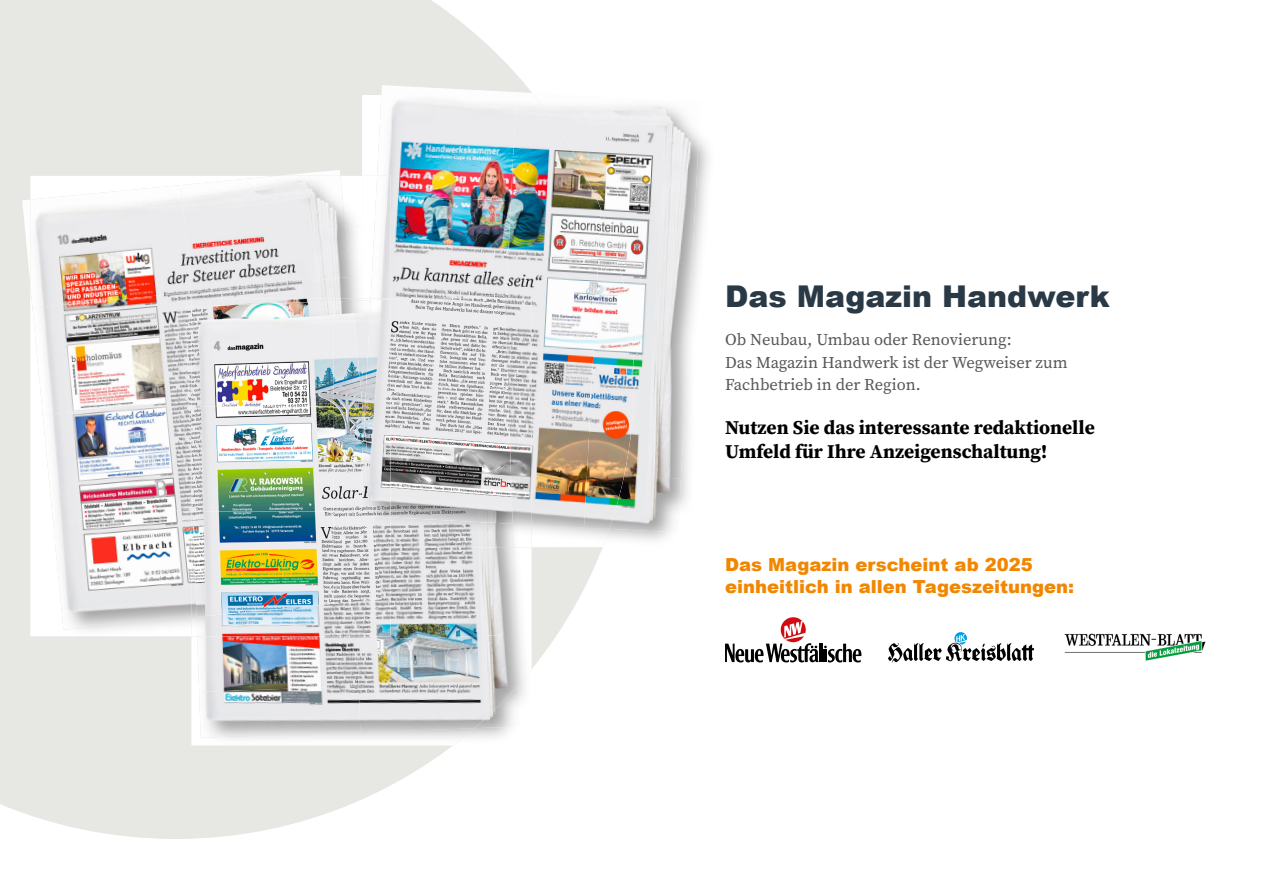
<style>
.page{position:relative;width:1263px;height:893px;background:#fff}
.page>*{position:absolute;margin:0;border:0;box-sizing:border-box;transform-origin:0 0}
.t1{font:900 30px "Arial";color:#293945}
.t2{font:700 19.5px/24px "Source Serif Pro";color:#000}
.t3{font:900 18px/22.5px "Arial";color:#f18700}
.t4{font:16.5px/22.5px "Source Serif Pro";color:#575756}
</style>
<div class="page">
<svg style="left:0;top:0;width:603px;height:839px;fill:#e7e8e4"></svg>
<img style="left:30px;top:176px;width:332px;height:50px">
<img style="left:350px;top:226px;width:12px;height:73px">
<img style="left:30px;top:308px;width:47px;height:328px">
<img style="left:77px;top:630px;width:114px;height:6px">
<img style="left:22px;top:200px;width:8px;height:85px">
<img style="left:277px;top:170px;width:63px;height:6px">
<img style="left:30px;top:185px;width:151px;height:123px">
<img style="left:181px;top:176px;width:169px;height:116px">
<img style="left:32px;top:292px;width:159px;height:123px">
<img style="left:191px;top:277px;width:161px;height:22px">
<img style="left:43px;top:401px;width:148px;height:122px">
<img style="left:53px;top:509px;width:138px;height:121px">
<img style="left:191px;top:547px;width:341px;height:198px">
<img style="left:191px;top:617px;width:6px;height:19px">
<img style="left:191px;top:512px;width:2px;height:105px">
<img style="left:191px;top:299px;width:161px;height:2px">
<img style="left:186px;top:306px;width:5px;height:162px">
<img style="left:518px;top:685px;width:2px;height:43px">
<img style="left:390px;top:547px;width:126px;height:88px">
<img style="left:197px;top:636px;width:160px;height:56px">
<img style="left:357px;top:635px;width:161px;height:97px">
<img style="left:199px;top:686px;width:161px;height:52px">
<img style="left:345px;top:547px;width:45px;height:89px">
<img style="left:197px;top:604px;width:148px;height:32px">
<img style="left:193px;top:512px;width:141px;height:105px">
<img style="left:334px;top:301px;width:47px;height:303px">
<img style="left:191px;top:406px;width:143px;height:106px">
<img style="left:191px;top:301px;width:143px;height:105px">
<img style="left:532px;top:528px;width:77px;height:19px">
<img style="left:513px;top:525px;width:19px;height:22px">
<img style="left:390px;top:524px;width:123px;height:23px">
<img style="left:376px;top:517px;width:14px;height:30px">
<img style="left:362px;top:516px;width:14px;height:31px">
<img style="left:362px;top:95px;width:15px;height:81px">
<img style="left:362px;top:176px;width:9px;height:123px">
<img style="left:362px;top:301px;width:2px;height:100px">
<img style="left:362px;top:401px;width:2px;height:22px">
<img style="left:534px;top:93px;width:39px;height:2px">
<img style="left:381px;top:85px;width:153px;height:10px">
<img style="left:359px;top:463px;width:3px;height:53px">
<img style="left:601px;top:95px;width:100px;height:114px">
<img style="left:601px;top:204px;width:94px;height:59px">
<img style="left:634px;top:259px;width:58px;height:220px">
<img style="left:609px;top:476px;width:72px;height:56px">
<img style="left:377px;top:95px;width:131px;height:100px">
<img style="left:508px;top:95px;width:93px;height:160px">
<img style="left:390px;top:195px;width:121px;height:104px">
<img style="left:584px;top:209px;width:50px;height:320px">
<img style="left:506px;top:255px;width:92px;height:166px">
<img style="left:532px;top:417px;width:58px;height:111px">
<img style="left:371px;top:176px;width:19px;height:123px">
<img style="left:505px;top:299px;width:27px;height:226px">
<svg style="left:352px;top:299px;width:38px;height:2px"></svg>
<img style="left:414px;top:296px;width:91px;height:3px">
<img style="left:390px;top:389px;width:123px;height:135px">
<img style="left:390px;top:299px;width:118px;height:90px">
<img style="left:364px;top:300px;width:26px;height:217px">
<img style="left:362px;top:423px;width:11px;height:93px">
<svg style="left:888px;top:632px;width:146px;height:30px"></svg>
<img style="left:1064px;top:633px;width:142px;height:28px">
<svg style="left:725px;top:617px;width:136px;height:45px"></svg>
<hr style="left:819px;top:644px;width:3px;height:18px;background:#000">
<h1 class="t1" style="left:725px;top:275px;width:386px">Das Magazin Handwerk</h1>
<p class="t4" style="left:725px;top:329px;width:344px">Ob Neubau, Umbau oder Renovierung:<br>Das Magazin Handwerk ist der Wegweiser zum<br>Fachbetrieb in der Region.</p>
<p class="t2" style="left:725px;top:415px;width:371px">Nutzen Sie das interessante redaktionelle<br>Umfeld für Ihre Anzeigenschaltung!</p>
<p class="t3" style="left:725px;top:552px;width:350px">Das Magazin erscheint ab 2025 einheitlich in allen Tageszeitungen:</p>
</div>
